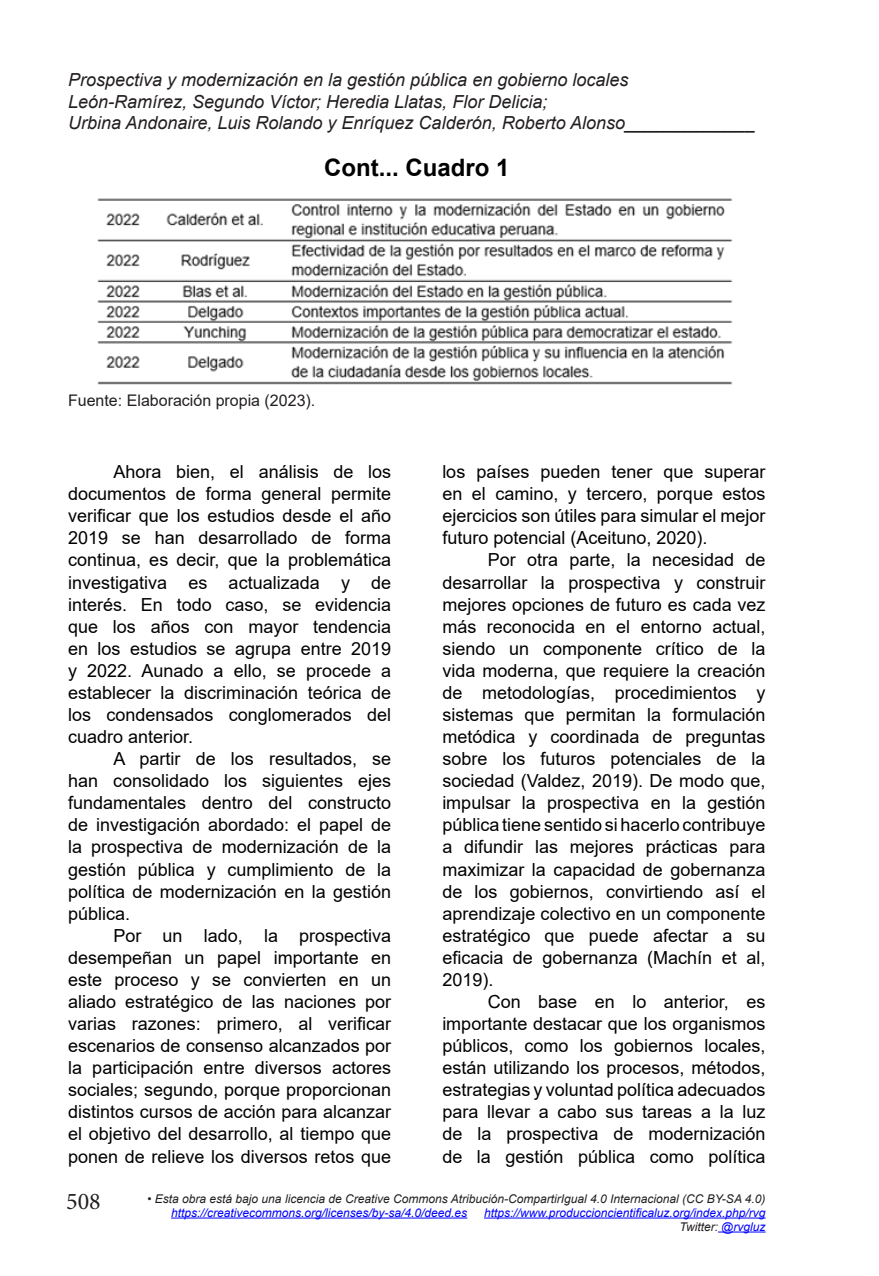
<style>
.page{position:relative;width:879px;height:1276px;background:#fff}
.page>*{position:absolute;margin:0;border:0;box-sizing:border-box;transform-origin:0 0}
.TITULOS_GRAFICOS_Y_T{font:700 24px "Arial";color:#000}
.t1{font:24px "Minion Pro";color:#231f20}
.CONTENIDO{font:18px/22px "Arial";color:#000;text-align:justify}
.t2{font:italic 18px/21.6px "Arial";color:#231f20}
.t3{font:16px "Arial";color:#231f20}
.t4{font:italic 12px/14px "Arial";color:#00f;text-align:right}
.t5{font:italic 12px "Arial";color:#231f20}
.s1{color:#231f20}
</style>
<div class="page">
<hr style="left:171px;top:1217px;width:296px;height:1px;background:#00f">
<hr style="left:484px;top:1217px;width:281px;height:1px;background:#00f">
<hr style="left:718px;top:1231px;width:47px;height:1px;background:#00f">
<img style="left:97px;top:198px;width:636px;height:187px">
<p class="t2" style="left:68px;top:69px;width:689px">Prospectiva y modernización en la gestión pública en gobierno locales<br>León-Ramírez, Segundo Víctor; Heredia Llatas, Flor Delicia;<br>Urbina Andonaire, Luis Rolando y Enríquez Calderón, Roberto Alonso_____________</p>
<p class="TITULOS_GRAFICOS_Y_T" style="left:324px;top:151px;width:187px">Cont... Cuadro 1</p>
<p class="t3" style="left:68px;top:389px;width:249px">Fuente: Elaboración propia (2023).</p>
<p class="CONTENIDO" style="left:68px;top:461px;width:325px;text-indent:45px">Ahora bien, el análisis de los documentos de forma general permite verificar que los estudios desde el año 2019 se han desarrollado de forma continua, es decir, que la problemática investigativa es actualizada y de interés. En todo caso, se evidencia que los años con mayor tendencia en los estudios se agrupa entre 2019 y 2022. Aunado a ello, se procede a establecer la discriminación teórica de los condensados conglomerados del cuadro anterior.</p>
<p class="CONTENIDO" style="left:68px;top:747px;width:325px;text-indent:45px">A partir de los resultados, se han consolidado los siguientes ejes fundamentales dentro del constructo de investigación abordado: el papel de la prospectiva de modernización de la gestión pública y cumplimiento de la política de modernización en la gestión pública.</p>
<p class="CONTENIDO" style="left:68px;top:924px;width:325px;text-indent:45px">Por un lado, la prospectiva desempeñan un papel importante en este proceso y se convierten en un aliado estratégico de las naciones por varias razones: primero, al verificar escenarios de consenso alcanzados por la participación entre diversos actores sociales; segundo, porque proporcionan distintos cursos de acción para alcanzar el objetivo del desarrollo, al tiempo que ponen de relieve los diversos retos que</p>
<p class="CONTENIDO" style="left:442px;top:461px;width:325px">los países pueden tener que superar en el camino, y tercero, porque estos ejercicios son útiles para simular el mejor futuro potencial (Aceituno, 2020).</p>
<p class="CONTENIDO" style="left:442px;top:549px;width:325px;text-indent:45px">Por otra parte, la necesidad de desarrollar la prospectiva y construir mejores opciones de futuro es cada vez más reconocida en el entorno actual, siendo un componente crítico de la vida moderna, que requiere la creación de metodologías, procedimientos y sistemas que permitan la formulación metódica y coordinada de preguntas sobre los futuros potenciales de la sociedad (Valdez, 2019). De modo que, impulsar la prospectiva en la gestión pública tiene sentido si hacerlo contribuye a difundir las mejores prácticas para maximizar la capacidad de gobernanza de los gobiernos, convirtiendo así el aprendizaje colectivo en un componente estratégico que puede afectar a su eficacia de gobernanza (Machín et al, 2019).</p>
<p class="CONTENIDO" style="left:442px;top:990px;width:325px;text-indent:45px">Con base en lo anterior, es importante destacar que los organismos públicos, como los gobiernos locales, están utilizando los procesos, métodos, estrategias y voluntad política adecuados para llevar a cabo sus tareas a la luz de la prospectiva de modernización de la gestión pública como política</p>
<h1 class="t1" style="left:66px;top:1185px;width:36px">508</h1>
<p class="t5" style="left:147px;top:1190px;width:620px">• Esta obra está bajo una licencia de Creative Commons Atribución-CompartirIgual 4.0 Internacional (CC BY-SA 4.0)</p>
<p class="t4" style="left:171px;top:1205px;width:298px">https://creativecommons.org/licenses/by-sa/4.0/deed.es</p>
<p class="t4" style="left:484px;top:1205px;width:283px">https://www.produccioncientificaluz.org/index.php/rvg<br><span class="s1">Twitter:</span> @rvgluz</p>
</div>
